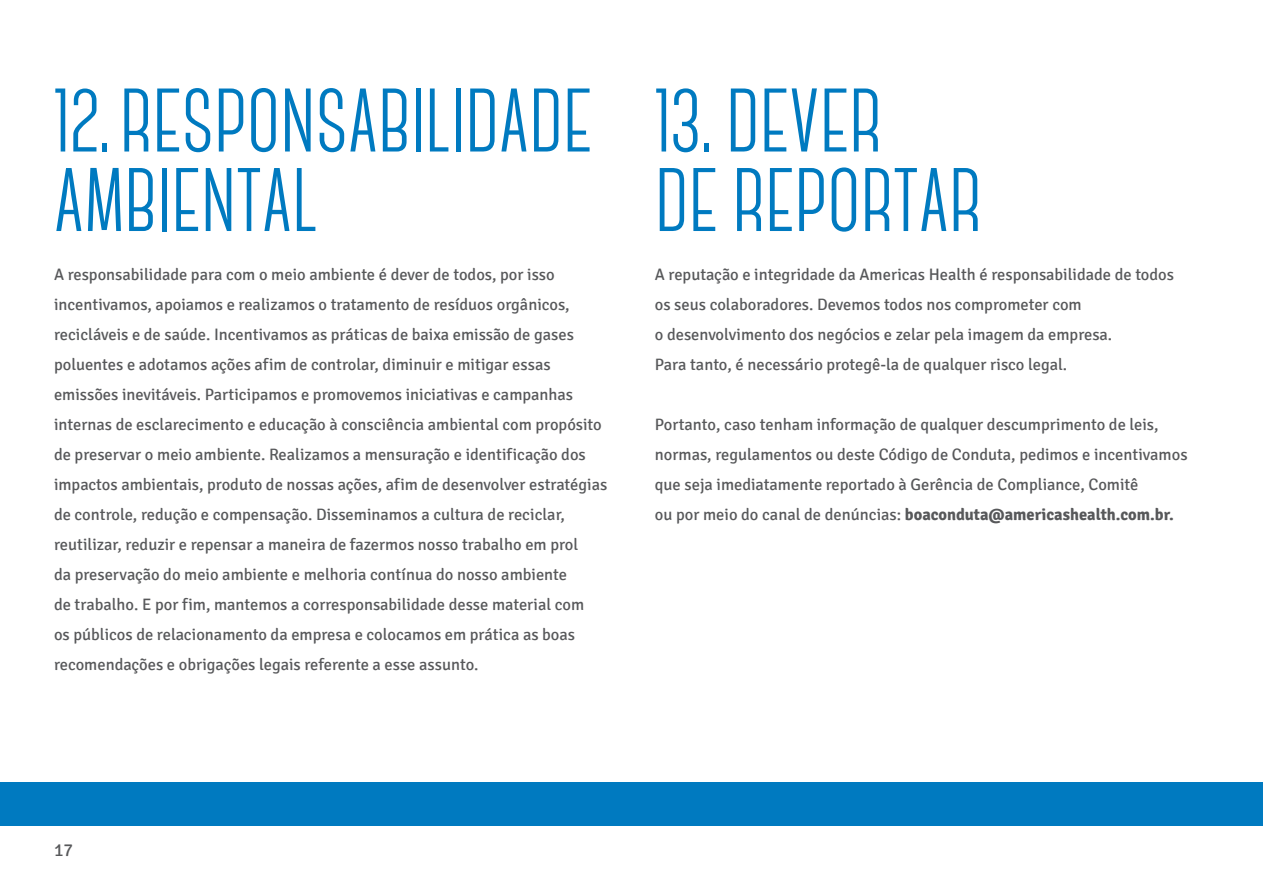
<style>
.page{position:relative;width:1263px;height:893px;background:#fff}
.page>*{position:absolute;margin:0;border:0;box-sizing:border-box;transform-origin:0 0}
.TITULO{font:700 90px/79.5px "Canter";color:#007ac0}
.TEXTO_DESIGN{font:18px "Signika";color:#57585a}
.TEXTO_DESIGN-2{font:16.5px/30px "Signika";color:#57585a}
.TEXTO_DESIGN-3{font:700 16.5px "Signika";color:#57585a}
.s1{font-weight:400}
</style>
<div class="page">
<div style="left:0;top:782px;width:1263px;height:44px;background:#007ac0"></div>
<p class="TITULO" style="left:54px;top:82px;width:540px">12. RESPONSABILIDADE<br>AMBIENTAL</p>
<p class="TITULO" style="left:655px;top:82px;width:229px">13. DEVER</p>
<p class="TITULO" style="left:655px;top:162px;width:328px">DE REPORTAR</p>
<p class="TEXTO_DESIGN-2" style="left:54px;top:259px;width:555px">A responsabilidade para com o meio ambiente é dever de todos, por isso incentivamos, apoiamos e realizamos o tratamento de resíduos orgânicos, recicláveis e de saúde. Incentivamos as práticas de baixa emissão de gases poluentes e adotamos ações afim de controlar, diminuir e mitigar essas emissões inevitáveis. Participamos e promovemos iniciativas e campanhas internas de esclarecimento e educação à consciência ambiental com propósito de preservar o meio ambiente. Realizamos a mensuração e identificação dos impactos ambientais, produto de nossas ações, afim de desenvolver estratégias de controle, redução e compensação. Disseminamos a cultura de reciclar, reutilizar, reduzir e repensar a maneira de fazermos nosso trabalho em prol<br>da preservação do meio ambiente e melhoria contínua do nosso ambiente<br>de trabalho. E por fim, mantemos a corresponsabilidade desse material com<br>os públicos de relacionamento da empresa e colocamos em prática as boas recomendações e obrigações legais referente a esse assunto.</p>
<p class="TEXTO_DESIGN-2" style="left:655px;top:259px;width:521px">A reputação e integridade da Americas Health é responsabilidade de todos</p>
<p class="TEXTO_DESIGN-2" style="left:655px;top:289px;width:428px">os seus colaboradores. Devemos todos nos comprometer com</p>
<p class="TEXTO_DESIGN-2" style="left:655px;top:319px;width:459px">o desenvolvimento dos negócios e zelar pela imagem da empresa.</p>
<p class="TEXTO_DESIGN-2" style="left:655px;top:349px;width:414px">Para tanto, é necessário protegê-la de qualquer risco legal.</p>
<p class="TEXTO_DESIGN-2" style="left:655px;top:409px;width:534px">Portanto, caso tenham informação de qualquer descumprimento de leis, normas, regulamentos ou deste Código de Conduta, pedimos e incentivamos que seja imediatamente reportado à Gerência de Compliance, Comitê</p>
<p class="TEXTO_DESIGN-3" style="left:655px;top:504px;width:520px"><span class="s1">ou por meio do canal de denúncias:</span> boaconduta@americashealth.com.br.</p>
<p class="TEXTO_DESIGN" style="left:54px;top:840px;width:21px">17</p>
</div>
